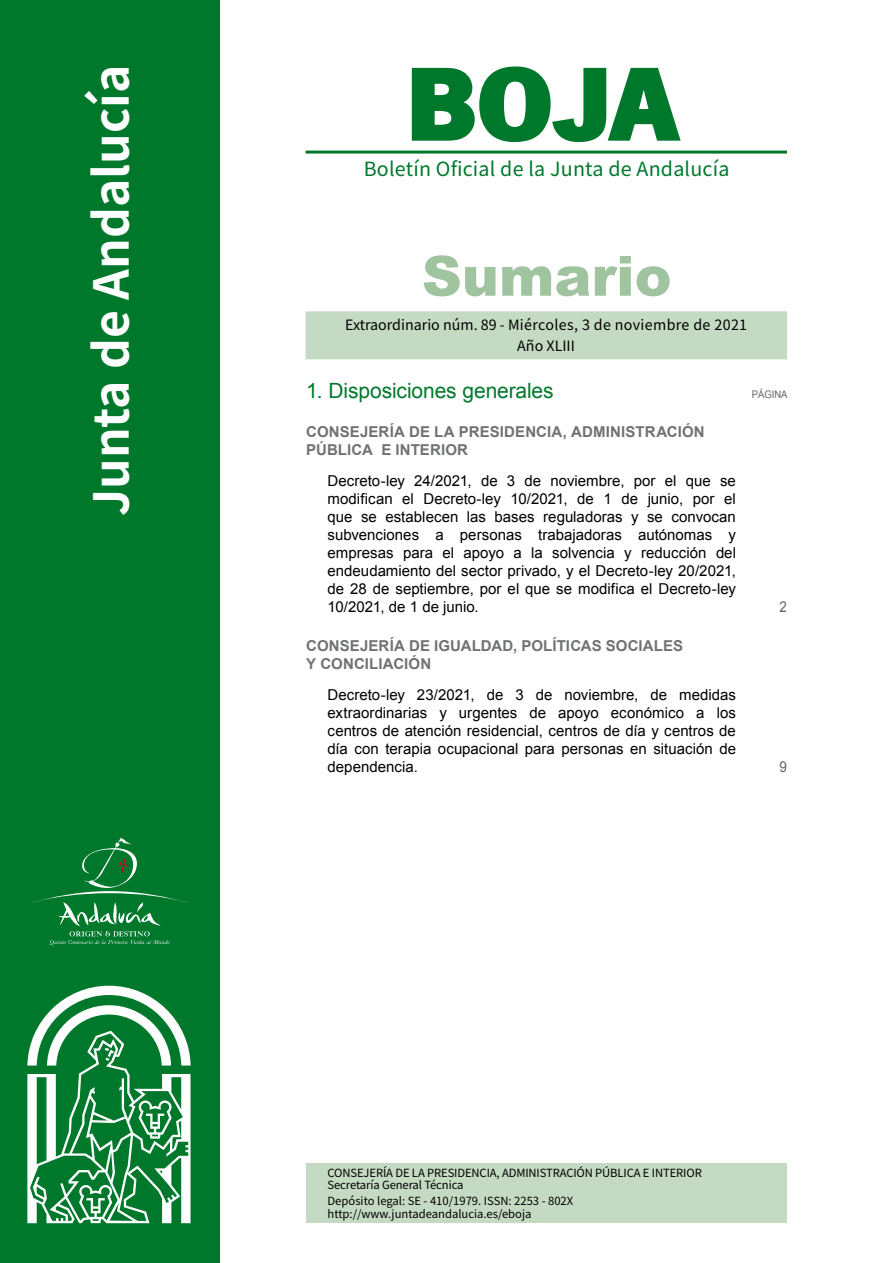
<style>
.page{position:relative;width:893px;height:1263px;background:#fff}
.page>*{position:absolute;margin:0;border:0;box-sizing:border-box;transform-origin:0 0}
.t1{font:700 105px "News Got T";color:#00782c;scale:1.14 1}
.t2{font:900 55.5px "Arial";color:#a0c4a0}
.t3{font:700 48px "Noto Sans HK";color:#fff}
.t4{font:21px "Arial";letter-spacing:-.005em;color:#00782c}
.t5{font:19.5px "Noto Sans HK";letter-spacing:.01em;color:#00782c}
.t6{font:15px/18px "Arial";color:#000;text-align:justify}
.t7{font:700 15px/18px "Arial";letter-spacing:.01em;color:#707173}
.t8{font:15px "Arial";color:#646567;scale:.9 1}
.t9{font:14.25px/21px "Noto Sans HK";color:#000;text-align:center}
.t10{font:11.25px/12px "Noto Sans HK";letter-spacing:-.01em;color:#000}
.t11{font:10.5px "Arial";color:#646567;scale:.9 1}
</style>
<div class="page">
<hr style="left:305px;top:151px;width:482px;height:3px;background:#00782c">
<div style="left:0;top:0;width:219px;height:1263px;background:#00782c"></div>
<svg style="left:411px;top:66px;width:270px;height:77px"></svg>
<svg style="left:31px;top:837px;width:158px;height:108px"></svg>
<div style="left:305px;top:311px;width:482px;height:48px;background:#c5dac3"></div>
<svg style="left:27px;top:986px;width:164px;height:237px"></svg>
<div style="left:306px;top:1164px;width:481px;height:59px;background:#c5dac3"></div>
<h3 class="t3" style="left:84px;top:516px;width:453px;rotate:-90deg">Junta de Andalucía</h3>
<h1 class="t1" style="left:405px;top:42px;width:240px">BOJA</h1>
<h3 class="t5" style="left:364px;top:158px;width:367px">Boletín Oficial de la Junta de Andalucía</h3>
<h2 class="t2" style="left:422px;top:236px;width:251px">Sumario</h2>
<p class="t9" style="left:345px;top:315px;width:403px">Extraordinario núm. 89 - Miércoles, 3 de noviembre de 2021<br>Año XLIII</p>
<h3 class="t4" style="left:306px;top:377px;width:249px">1. Disposiciones generales</h3>
<p class="t11" style="left:751px;top:388px;width:41px">PÁGINA</p>
<p class="t7" style="left:306px;top:424px;width:400px">CONSEJERÍA DE LA PRESIDENCIA, ADMINISTRACIÓN<br>PÚBLICA E INTERIOR</p>
<p class="t6" style="left:327px;top:472px;width:410px">Decreto-ley 24/2021, de 3 de noviembre, por el que se modifican el Decreto-ley 10/2021, de 1 de junio, por el que se establecen las bases reguladoras y se convocan subvenciones a personas trabajadoras autónomas y empresas para el apoyo a la solvencia y reducción del endeudamiento del sector privado, y el Decreto-ley 20/2021, de 28 de septiembre, por el que se modifica el Decreto-ley 10/2021, de 1 de junio.</p>
<p class="t8" style="left:779px;top:597px;width:10px">2</p>
<p class="t7" style="left:306px;top:638px;width:378px">CONSEJERÍA DE IGUALDAD, POLÍTICAS SOCIALES<br>Y CONCILIACIÓN</p>
<p class="t6" style="left:327px;top:686px;width:410px">Decreto-ley 23/2021, de 3 de noviembre, de medidas extraordinarias y urgentes de apoyo económico a los centros de atención residencial, centros de día y centros de día con terapia ocupacional para personas en situación de dependencia.</p>
<p class="t8" style="left:779px;top:757px;width:10px">9</p>
<p class="t10" style="left:327px;top:1167px;width:376px">CONSEJERÍA DE LA PRESIDENCIA, ADMINISTRACIÓN PÚBLICA E INTERIOR<br>Secretaría General Técnica</p>
<p class="t10" style="left:327px;top:1194px;width:247px;line-height:13.5px">Depósito legal: SE - 410/1979. ISSN: 2253 - 802X http://www.juntadeandalucia.es/eboja</p>
</div>
